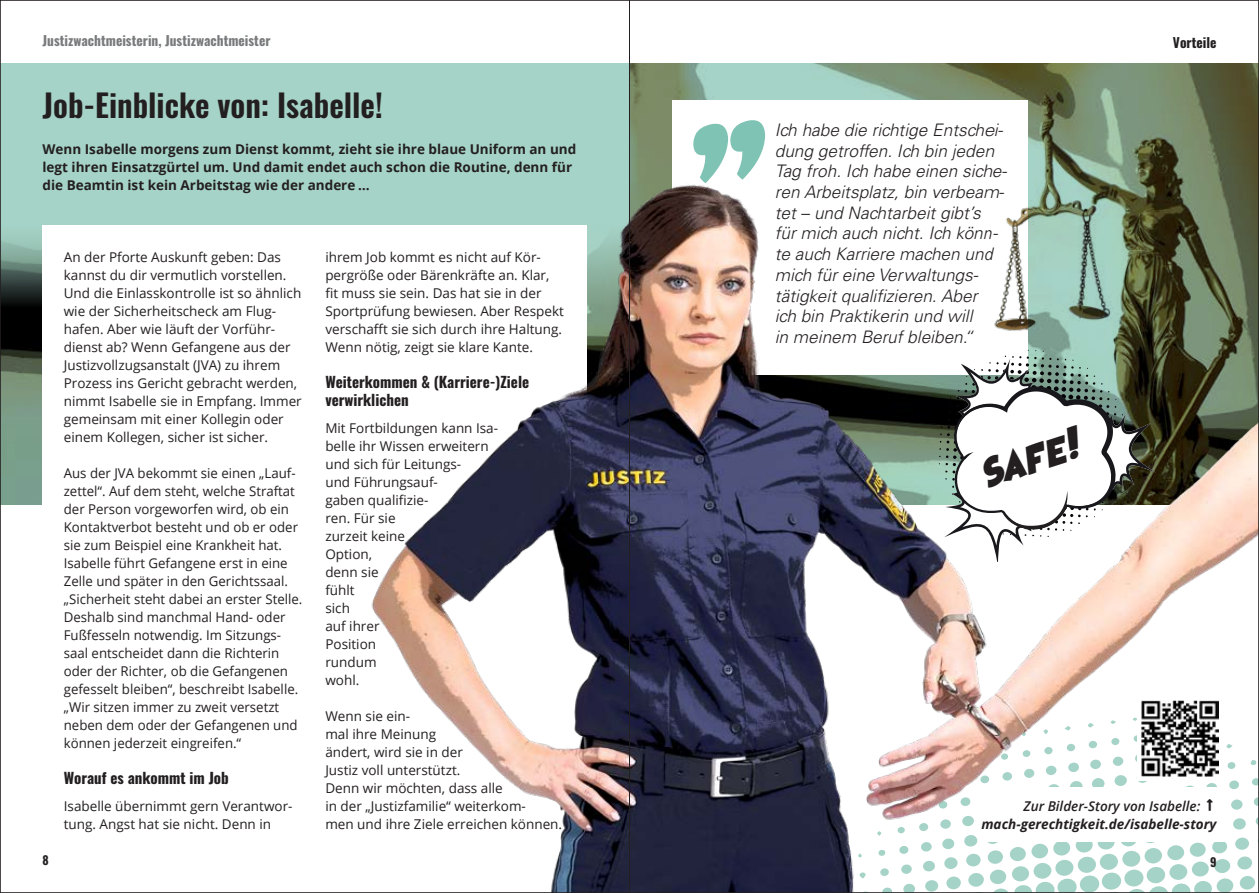
<style>
.page{position:relative;width:1259px;height:893px;background:#fff}
.page>*{position:absolute;margin:0;border:0;box-sizing:border-box;transform-origin:0 0}
.t1{font:600 31.5px "Oswald";color:#231f20}
.t2{font:25.8px "Heroes Legend";color:#231f20}
.t3{font:italic 300 17.25px/20.7px "Univers LT Std";color:#231f20}
.t4{font:700 15px/18px "Oswald";color:#231f20}
.t5{font:13.5px/18px "Open Sans";color:#231f20}
.t6{font:700 13.5px/18px "Open Sans";color:#231f20}
.t7{font:700 13.5px "Oswald";color:#787a7c}
.t8{font:italic 700 13.5px "Open Sans";color:#231f20}
.t9{font:italic 600 13.5px "Open Sans";color:#231f20}
.t10{font:700 13.5px "Oswald";color:#231f20}
.t11{font:13.5px "Font Awesome 5 Pro Solid";color:#231f20}
.t12{font:700 12px "Oswald";color:#231f20}
</style>
<div class="page">
<img style="left:2px;top:64px;width:1255px;height:441px">
<div style="left:0;top:64px;width:629px;height:243px;background:#a6d3c7"></div>
<div style="left:43px;top:226px;width:544px;height:297px;background:#fff"></div>
<div style="left:672px;top:100px;width:356px;height:274px;background:#fff"></div>
<svg style="left:693px;top:120px;width:72px;height:57px"></svg>
<img style="left:362px;top:177px;width:895px;height:714px">
<img style="left:991px;top:177px;width:37px;height:173px">
<div style="left:978px;top:788px;width:247px;height:54px;background:#fff"></div>
<div style="left:1137px;top:696px;width:85px;height:85px;background:#fff"></div>
<img style="left:1141px;top:700px;width:77px;height:77px">
<svg style="left:939px;top:350px;width:216px;height:222px"></svg>
<hr style="left:629px;top:0;width:1px;height:893px;background:#231f20">
<p class="t7" style="left:43px;top:28px;width:229px">Justizwachtmeisterin, Justizwachtmeister</p>
<p class="t10" style="left:1173px;top:30px;width:45px">Vorteile</p>
<h1 class="t1" style="left:43px;top:77px;width:342px">Job-Einblicke von: Isabelle!</h1>
<p class="t6" style="left:43px;top:140px;width:535px">Wenn Isabelle morgens zum Dienst kommt, zieht sie ihre blaue Uniform an und legt ihren Einsatzgürtel um. Und damit endet auch schon die Routine, denn für die Beamtin ist kein Arbeitstag wie der andere …</p>
<p class="t5" style="left:64px;top:248px;width:239px">An der Pforte Auskunft geben: Das kannst du dir vermutlich vorstellen.<br>Und die Einlasskontrolle ist so ähnlich wie der Sicherheitscheck am Flug&shy;hafen. Aber wie läuft der Vorführ&shy;dienst ab? Wenn Gefangene aus der Justizvollzugsanstalt (JVA) zu ihrem Prozess ins Gericht gebracht werden, nimmt Isabelle sie in Empfang. Immer gemeinsam mit einer Kollegin oder einem Kollegen, sicher ist sicher.</p>
<p class="t5" style="left:64px;top:464px;width:240px">Aus der JVA bekommt sie einen „Lauf&shy;zettel“. Auf dem steht, welche Straftat der Person vorgeworfen wird, ob ein Kontaktverbot besteht und ob er oder sie zum Beispiel eine Krankheit hat.<br>Isabelle führt Gefangene erst in eine Zelle und später in den Gerichtssaal. „Sicherheit steht dabei an erster Stelle.<br>Deshalb sind manchmal Hand- oder Fußfesseln notwendig. Im Sitzungs&shy;saal entscheidet dann die Richterin oder der Richter, ob die Gefangenen gefesselt bleiben“, beschreibt Isabelle. „Wir sitzen immer zu zweit versetzt neben dem oder der Gefangenen und können jederzeit eingreifen.“</p>
<p class="t4" style="left:64px;top:767px;width:166px">Worauf es ankommt im Job</p>
<p class="t5" style="left:64px;top:797px;width:230px">Isabelle übernimmt gern Verantwor&shy;tung. Angst hat sie nicht. Denn in</p>
<p class="t5" style="left:325px;top:248px;width:240px">ihrem Job kommt es nicht auf Kör&shy;pergröße oder Bärenkräfte an. Klar, fit muss sie sein. Das hat sie in der Sportprüfung bewiesen. Aber Respekt verschafft sie sich durch ihre Haltung.<br>Wenn nötig, zeigt sie klare Kante.</p>
<p class="t4" style="left:325px;top:371px;width:205px">Weiterkommen &amp; (Karriere-)Ziele verwirklichen</p>
<p class="t5" style="left:325px;top:419px;width:174px">Mit Fortbildungen kann Isa&shy;belle ihr Wissen erweitern und sich für Leitungs-<br>und Führungsauf-<br>gaben qualifizie-<br>ren. Für sie<br>zurzeit keine<br>Option,<br>denn sie<br>fühlt<br>sich<br>auf ihrer<br>Position<br>rundum<br>wohl.</p>
<p class="t5" style="left:325px;top:706px;width:238px">Wenn sie ein-<br>mal ihre Meinung<br>ändert, wird sie in der<br>Justiz voll unterstützt.<br>Denn wir möchten, dass alle<br>in der „Justizfamilie“ weiterkom-<br>men und ihre Ziele erreichen können.</p>
<p class="t3" style="left:774px;top:120px;width:234px">Ich habe die richtige Entschei&shy;dung getroffen. Ich bin jeden<br>Tag froh. Ich habe einen siche&shy;ren Arbeitsplatz, bin verbeam&shy;tet – und Nachtarbeit gibt’s<br>für mich auch nicht. Ich könn&shy;te auch Karriere machen und mich für eine Verwaltungs&shy;tätigkeit qualifizieren. Aber<br>ich bin Praktikerin und will<br>in meinem Beruf bleiben.“</p>
<h2 class="t2" style="left:978px;top:464px;width:102px;rotate:-18deg">safe!</h2>
<p class="t9" style="left:1023px;top:796px;width:178px">Zur Bilder-Story von Isabelle:</p>
<p class="t11" style="left:1216px;top:799px;width:13px;rotate:90deg">□■□●▼●▼</p>
<p class="t8" style="left:981px;top:814px;width:236px">mach-gerechtigkeit.de/isabelle-story</p>
<p class="t12" style="left:43px;top:849px;width:8px">8</p>
<p class="t12" style="left:1210px;top:851px;width:8px">9</p>
</div>
